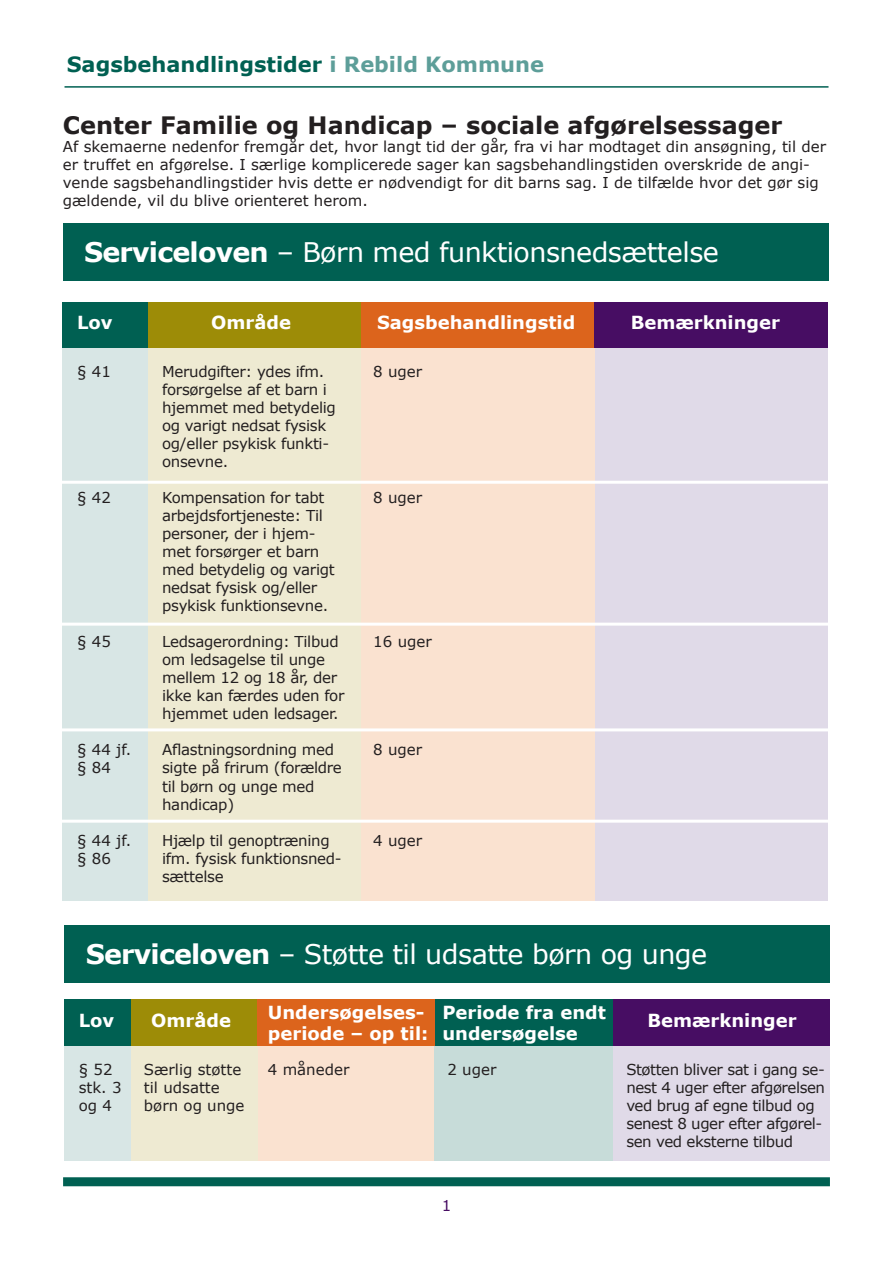
<style>
.page{position:relative;width:893px;height:1263px;background:#fff}
.page>*{position:absolute;margin:0;border:0;box-sizing:border-box;transform-origin:0 0}
.t1{font:27px "Verdana";letter-spacing:-.02em;color:#fff}
.t2{font:700 24px "Verdana";color:#231f20}
.t3{font:700 21px "Verdana";color:#006052}
.t4{font:700 18px/21.6px "Verdana";color:#fff}
.t5{font:15px/18px "Verdana";letter-spacing:-.02em;color:#231f20}
.t6{font:15px/18px "Verdana";color:#231f20}
.t7{font:15px "Verdana";color:#470d63}
.s1{color:#5d9e99}
.s2{font-weight:700}
</style>
<div class="page">
<div style="left:63px;top:1177px;width:767px;height:9px;background:#006052"></div>
<hr style="left:65px;top:86px;width:763px;height:2px;background:#006052">
<div style="left:63px;top:223px;width:765px;height:58px;background:#006052"></div>
<div style="left:63px;top:302px;width:85px;height:47px;background:#006052"></div>
<div style="left:148px;top:302px;width:213px;height:47px;background:#9d8c07"></div>
<div style="left:361px;top:302px;width:233px;height:47px;background:#dc641c"></div>
<div style="left:594px;top:302px;width:234px;height:47px;background:#470d63"></div>
<div style="left:63px;top:349px;width:85px;height:552px;background:#d8e6e5"></div>
<div style="left:594px;top:349px;width:234px;height:552px;background:#e0dae8"></div>
<div style="left:361px;top:349px;width:233px;height:552px;background:#fae2d0"></div>
<div style="left:148px;top:349px;width:213px;height:552px;background:#eeead2"></div>
<hr style="left:46px;top:820px;width:803px;height:3px;background:#fff">
<hr style="left:46px;top:481px;width:803px;height:3px;background:#fff">
<hr style="left:44px;top:623px;width:803px;height:3px;background:#fff">
<hr style="left:51px;top:728px;width:803px;height:3px;background:#fff">
<div style="left:65px;top:925px;width:765px;height:57px;background:#006052"></div>
<div style="left:65px;top:999px;width:67px;height:47px;background:#006052"></div>
<div style="left:131px;top:999px;width:127px;height:47px;background:#9d8c07"></div>
<div style="left:257px;top:999px;width:178px;height:47px;background:#dc641c"></div>
<div style="left:435px;top:999px;width:178px;height:47px;background:#006052"></div>
<div style="left:613px;top:999px;width:217px;height:47px;background:#470d63"></div>
<div style="left:65px;top:1046px;width:67px;height:114px;background:#d8e6e5"></div>
<div style="left:613px;top:1046px;width:217px;height:114px;background:#e0dae8"></div>
<div style="left:257px;top:1046px;width:178px;height:114px;background:#fae2d0"></div>
<div style="left:435px;top:1046px;width:178px;height:114px;background:#c7dcd9"></div>
<div style="left:131px;top:1046px;width:127px;height:114px;background:#eeead2"></div>
<h3 class="t3" style="left:67px;top:49px;width:479px">Sagsbehandlingstider <span class="s1">i Rebild Kommune</span></h3>
<h2 class="t2" style="left:63px;top:108px;width:721px">Center Familie og Handicap – sociale afgørelsessager</h2>
<p class="t6" style="left:63px;top:138px;width:765px">Af skemaerne nedenfor fremgår det, hvor langt tid der går, fra vi har modtaget din ansøgning, til der er truffet en afgørelse. I særlige komplicerede sager kan sagsbehandlingstiden overskride de angi&shy;vende sagsbehandlingstider hvis dette er nødvendigt for dit barns sag. I de tilfælde hvor det gør sig gældende, vil du blive orienteret herom.</p>
<h1 class="t1" style="left:84px;top:234px;width:636px"><span class="s2">Serviceloven</span> – Børn med funktionsnedsættelse</h1>
<p class="t4" style="left:77px;top:312px;width:37px">Lov</p>
<p class="t4" style="left:211px;top:312px;width:81px">Område</p>
<p class="t4" style="left:377px;top:312px;width:200px">Sagsbehandlingstid</p>
<p class="t4" style="left:631px;top:312px;width:151px">Bemærkninger</p>
<p class="t5" style="left:77px;top:363px;width:35px">§ 41</p>
<p class="t5" style="left:162px;top:363px;width:175px">Merudgifter: ydes ifm. forsørgelse af et barn i hjemmet med betydelig og varigt nedsat fysisk og/eller psykisk funkti&shy;onsevne.</p>
<p class="t5" style="left:162px;top:489px;width:174px">Kompensation for tabt arbejdsfortjeneste: Til personer, der i hjem&shy;met forsørger et barn med betydelig og varigt nedsat fysisk og/eller psykisk funktionsevne.</p>
<p class="t5" style="left:162px;top:633px;width:184px">Ledsagerordning: Tilbud om ledsagelse til unge mellem 12 og 18 år, der ikke kan færdes uden for hjemmet uden ledsager.</p>
<p class="t5" style="left:162px;top:741px;width:181px">Aflastningsordning med sigte på frirum (forældre til børn og unge med handicap)</p>
<p class="t5" style="left:162px;top:831px;width:181px">Hjælp til genoptræning ifm. fysisk funktionsned&shy;sættelse</p>
<p class="t5" style="left:373px;top:363px;width:51px">8 uger</p>
<p class="t5" style="left:373px;top:489px;width:51px">8 uger</p>
<p class="t5" style="left:77px;top:489px;width:35px">§ 42</p>
<p class="t5" style="left:77px;top:633px;width:35px">§ 45</p>
<p class="t5" style="left:373px;top:633px;width:60px">16 uger</p>
<p class="t5" style="left:77px;top:741px;width:56px">§ 44 jf. § 84</p>
<p class="t5" style="left:373px;top:741px;width:51px">8 uger</p>
<p class="t5" style="left:77px;top:831px;width:56px">§ 44 jf. § 86</p>
<p class="t5" style="left:373px;top:831px;width:51px">4 uger</p>
<h1 class="t1" style="left:86px;top:935px;width:623px"><span class="s2">Serviceloven</span> – Støtte til udsatte børn og unge</h1>
<p class="t4" style="left:79px;top:1009px;width:37px">Lov</p>
<p class="t4" style="left:151px;top:1009px;width:81px">Område</p>
<p class="t4" style="left:268px;top:1001px;width:162px">Undersøgelses&shy;periode – op til:</p>
<p class="t4" style="left:442px;top:1001px;width:165px">Periode fra endt undersøgelse</p>
<p class="t4" style="left:647px;top:1009px;width:151px">Bemærkninger</p>
<p class="t5" style="left:79px;top:1060px;width:44px">§ 52 stk. 3 og 4</p>
<p class="t6" style="left:144px;top:1060px;width:102px">Særlig støtte til udsatte børn og unge</p>
<p class="t6" style="left:268px;top:1060px;width:83px">4 måneder</p>
<p class="t5" style="left:447px;top:1060px;width:51px">2 uger</p>
<p class="t5" style="left:626px;top:1060px;width:200px">Støtten bliver sat i gang se&shy;nest 4 uger efter afgørelsen ved brug af egne tilbud og senest 8 uger efter afgørel&shy;sen ved eksterne tilbud</p>
<p class="t7" style="left:442px;top:1195px;width:11px">1</p>
</div>
